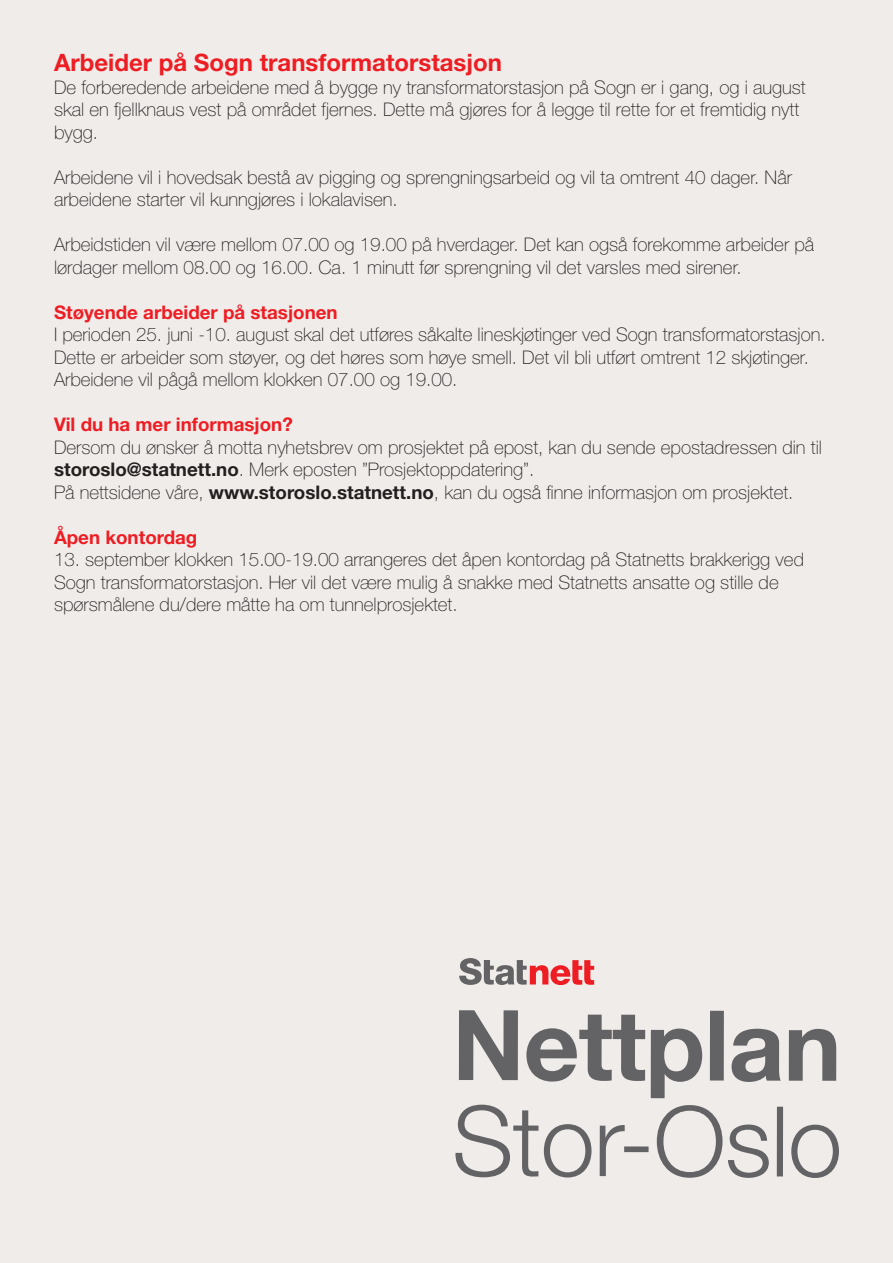
<style>
.page{position:relative;width:893px;height:1263px;background:#f0ece9}
.page>*{position:absolute;margin:0;border:0;box-sizing:border-box;transform-origin:0 0}
.t1{font:700 24px "Helvetica Neue LT Std";color:#ee1d23}
.t2{font:100 18.75px/22.5px "Helvetica Neue LT Std";color:#231f20}
.t3{font:700 18.75px "Helvetica Neue LT Std";color:#ee1d23}
.s1{font-weight:700}
</style>
<div class="page">
<svg style="left:459px;top:1010px;width:59px;height:70px"></svg>
<svg style="left:526px;top:1014px;width:119px;height:67px"></svg>
<svg style="left:651px;top:1028px;width:51px;height:70px"></svg>
<div style="left:710px;top:1011px;width:14px;height:69px;background:#636366"></div>
<svg style="left:732px;top:1029px;width:49px;height:53px"></svg>
<svg style="left:789px;top:1029px;width:47px;height:52px"></svg>
<svg style="left:455px;top:1104px;width:83px;height:73px"></svg>
<svg style="left:544px;top:1124px;width:48px;height:53px"></svg>
<svg style="left:600px;top:1125px;width:25px;height:51px"></svg>
<div style="left:624px;top:1146px;width:25px;height:6px;background:#636366"></div>
<svg style="left:657px;top:1105px;width:112px;height:73px"></svg>
<div style="left:777px;top:1107px;width:6px;height:69px;background:#636366"></div>
<svg style="left:791px;top:1124px;width:48px;height:54px"></svg>
<svg style="left:459px;top:958px;width:135px;height:27px"></svg>
<p class="t1" style="left:54px;top:48px;width:449px">Arbeider på Sogn transformatorstasjon</p>
<p class="t2" style="left:54px;top:76px;width:753px">De forberedende arbeidene med å bygge ny transformatorstasjon på Sogn er i gang, og i august skal en fjellknaus vest på området fjernes. Dette må gjøres for å legge til rette for et fremtidig nytt bygg.</p>
<p class="t2" style="left:54px;top:166px;width:739px">Arbeidene vil i hovedsak bestå av pigging og sprengningsarbeid og vil ta omtrent 40 dager. Når arbeidene starter vil kunngjøres i lokalavisen.</p>
<p class="t2" style="left:54px;top:233px;width:762px">Arbeidstiden vil være mellom 07.00 og 19.00 på hverdager. Det kan også forekomme arbeider på lørdager mellom 08.00 og 16.00. Ca. 1 minutt før sprengning vil det varsles med sirener.</p>
<p class="t3" style="left:54px;top:300px;width:285px">Støyende arbeider på stasjonen</p>
<p class="t2" style="left:54px;top:323px;width:773px">I perioden 25. juni -10. august skal det utføres såkalte lineskjøtinger ved Sogn transformatorstasjon.<br>Dette er arbeider som støyer, og det høres som høye smell. Det vil bli utført omtrent 12 skjøtinger.<br>Arbeidene vil pågå mellom klokken 07.00 og 19.00.</p>
<p class="t3" style="left:54px;top:413px;width:240px">Vil du ha mer informasjon?</p>
<p class="t2" style="left:54px;top:436px;width:770px">Dersom du ønsker å motta nyhetsbrev om prosjektet på epost, kan du sende epostadressen din til <span class="s1">storoslo@statnett.no</span>. Merk eposten ”Prosjektoppdatering”.</p>
<p class="t2" style="left:54px;top:481px;width:741px">På nettsidene våre, <span class="s1">www.storoslo.statnett.no</span>, kan du også finne informasjon om prosjektet.</p>
<p class="t3" style="left:54px;top:525px;width:145px">Åpen kontordag</p>
<p class="t2" style="left:54px;top:548px;width:752px">13. september klokken 15.00-19.00 arrangeres det åpen kontordag på Statnetts brakkerigg ved<br>Sogn transformatorstasjon. Her vil det være mulig å snakke med Statnetts ansatte og stille de spørsmålene du/dere måtte ha om tunnelprosjektet.</p>
</div>
